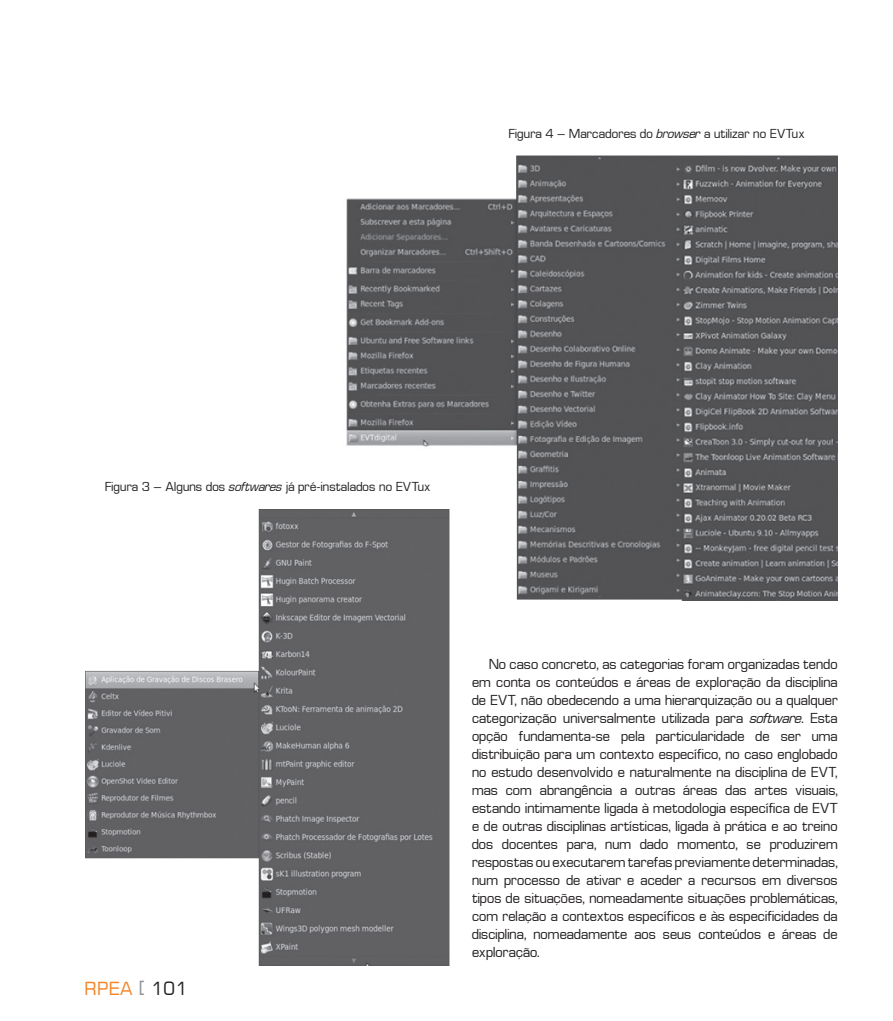
<style>
.page{position:relative;width:893px;height:1021px;background:#fff}
.page>*{position:absolute;margin:0;border:0;box-sizing:border-box;transform-origin:0 0}
.t1{font:18px "Square 721 BT";color:#f58427}
.t2{font:15px/18px "Waukegan LDO";letter-spacing:.01em;color:#231f20;text-align:justify}
.t3{font:13.5px "Waukegan LDO";letter-spacing:.015em;color:#231f20}
.s1{font-style:italic}
.s2{font-size:19.5px;color:#939598}
.s3{color:#231f20}
</style>
<div class="page">
<img style="left:346px;top:155px;width:492px;height:445px">
<img style="left:85px;top:509px;width:366px;height:456px">
<p class="t3" style="left:509px;top:126px;width:297px">Figura 4 – Marcadores do <span class="s1">browser</span> a utilizar no EVTux</p>
<p class="t3" style="left:105px;top:479px;width:327px">Figura 3 – Alguns dos <span class="s1">softwares</span> já pré-instalados no EVTux</p>
<p class="t1" style="left:84px;top:977px;width:105px">RPEA <span class="s2">[</span> <span class="s3">101</span></p>
<p class="t2" style="left:472px;top:654px;width:367px;text-indent:17px">No caso concreto, as categorias foram organizadas tendo em conta os conteúdos e áreas de exploração da disciplina de EVT, não obedecendo a uma hierarquização ou a qualquer categorização universalmente utilizada para <span class="s1">software</span>. Esta opção fundamenta-se pela particularidade de ser uma distribuição para um contexto específico, no caso englobado no estudo desenvolvido e naturalmente na disciplina de EVT, mas com abrangência a outras áreas das artes visuais, estando intimamente ligada à metodologia específica de EVT e de outras disciplinas artísticas, ligada à prática e ao treino dos docentes para, num dado momento, se produzirem respostas ou executarem tarefas previamente determinadas, num processo de ativar e aceder a recursos em diversos tipos de situações, nomeadamente situações problemáticas, com relação a contextos específicos e às especificidades da disciplina, nomeadamente aos seus conteúdos e áreas de exploração.</p>
</div>
